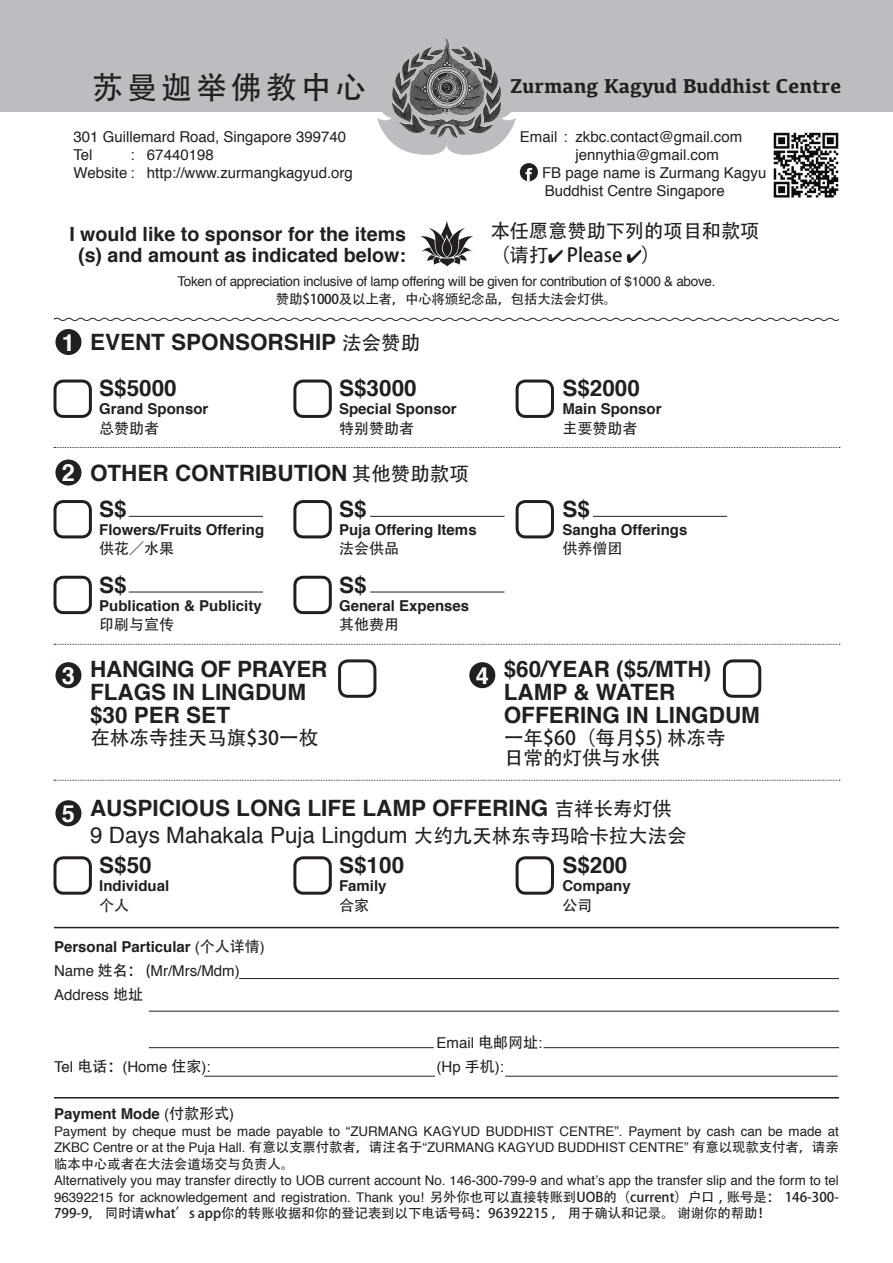
<style>
.page{position:relative;width:893px;height:1263px;background:#fff}
.page>*{position:absolute;margin:0;border:0;box-sizing:border-box;transform-origin:0 0}
.t1{font:31.05px "Adobe Heiti Std";letter-spacing:.12em;color:#231f20}
.t2{font:700 23.7px "Helvetica";color:#fff}
.t3{font:700 22.5px/22.5px "Helvetica";color:#231f20}
.t4{font:700 20.85px "Kefa";color:#231f20}
.t5{font:700 19.65px/21.3px "Helvetica";color:#231f20;text-align:center}
.t6{font:19.5px/19.5px "Adobe Heiti Std";color:#231f20}
.t7{font:19.2px/24px "Adobe Heiti Std";color:#231f20}
.t8{font:15px/18px "Helvetica";color:#231f20}
.t9{font:700 15px "Helvetica";color:#231f20}
.t10{font:15px "Adobe Heiti Std";color:#231f20}
.t11{font:13.5px/18px "Helvetica";letter-spacing:-.02em;color:#231f20;text-align:center}
.t12{font:13.35px/16.5px "Helvetica";color:#231f20;text-align:justify}
.s1{font-family:"Adobe Heiti Std"}
.s2{font-family:"Adobe Heiti Std";font-weight:400;font-size:19.5px}
.s3{font-weight:400}
.s4{font-family:"Adobe Heiti Std";font-weight:400}
</style>
<div class="page">
<div style="left:55px;top:800px;width:26px;height:26px;background:#231f20;border-radius:50%"></div>
<div style="left:469px;top:662px;width:26px;height:26px;background:#231f20;border-radius:50%"></div>
<div style="left:55px;top:459px;width:26px;height:26px;background:#231f20;border-radius:50%"></div>
<div style="left:0;top:0;width:893px;height:112px;background:#bcbdc0"></div>
<img style="left:409px;top:38px;width:77px;height:63px">
<svg style="left:420px;top:220px;width:53px;height:46px"></svg>
<svg style="left:548px;top:250px;width:15px;height:13px"></svg>
<svg style="left:627px;top:250px;width:14px;height:13px"></svg>
<div style="left:54px;top:379px;width:38px;height:39px;border:3px solid #231f20;border-radius:9px"></div>
<div style="left:293px;top:379px;width:39px;height:39px;border:3px solid #231f20;border-radius:9px"></div>
<div style="left:516px;top:379px;width:38px;height:39px;border:3px solid #231f20;border-radius:9px"></div>
<svg style="left:54px;top:447px;width:786px;height:1px"></svg>
<div style="left:55px;top:329px;width:26px;height:26px;background:#231f20;border-radius:50%"></div>
<div style="left:54px;top:500px;width:38px;height:38px;border:3px solid #231f20;border-radius:9px"></div>
<hr style="left:129px;top:516px;width:134px;height:1px;background:#231f20">
<div style="left:293px;top:500px;width:39px;height:38px;border:3px solid #231f20;border-radius:9px"></div>
<hr style="left:370px;top:516px;width:135px;height:1px;background:#231f20">
<div style="left:516px;top:500px;width:38px;height:38px;border:3px solid #231f20;border-radius:9px"></div>
<hr style="left:593px;top:516px;width:134px;height:1px;background:#231f20">
<div style="left:54px;top:576px;width:38px;height:38px;border:3px solid #231f20;border-radius:9px"></div>
<hr style="left:129px;top:592px;width:134px;height:1px;background:#231f20">
<div style="left:293px;top:576px;width:39px;height:38px;border:3px solid #231f20;border-radius:9px"></div>
<hr style="left:370px;top:592px;width:135px;height:1px;background:#231f20">
<svg style="left:54px;top:644px;width:786px;height:1px"></svg>
<div style="left:55px;top:662px;width:26px;height:26px;background:#231f20;border-radius:50%"></div>
<div style="left:338px;top:659px;width:38px;height:39px;border:3px solid #231f20;border-radius:9px"></div>
<svg style="left:53px;top:317px;width:787px;height:4px"></svg>
<div style="left:723px;top:659px;width:38px;height:39px;border:3px solid #231f20;border-radius:9px"></div>
<svg style="left:54px;top:780px;width:786px;height:1px"></svg>
<div style="left:54px;top:856px;width:38px;height:39px;border:3px solid #231f20;border-radius:9px"></div>
<div style="left:293px;top:856px;width:39px;height:39px;border:3px solid #231f20;border-radius:9px"></div>
<div style="left:516px;top:856px;width:38px;height:39px;border:3px solid #231f20;border-radius:9px"></div>
<hr style="left:239px;top:978px;width:600px;height:1px;background:#231f20">
<hr style="left:54px;top:927px;width:785px;height:1px;background:#231f20">
<hr style="left:149px;top:1011px;width:690px;height:1px;background:#231f20">
<hr style="left:149px;top:1047px;width:285px;height:1px;background:#231f20">
<hr style="left:544px;top:1047px;width:295px;height:1px;background:#231f20">
<hr style="left:204px;top:1076px;width:231px;height:1px;background:#231f20">
<hr style="left:505px;top:1076px;width:333px;height:1px;background:#231f20">
<hr style="left:54px;top:1097px;width:785px;height:1px;background:#231f20">
<img style="left:774px;top:133px;width:64px;height:65px">
<svg style="left:377px;top:101px;width:161px;height:80px"></svg>
<p class="t1" style="left:92px;top:69px;width:276px">苏曼迦举佛教中心</p>
<p class="t4" style="left:510px;top:72px;width:332px">Zurmang Kagyud Buddhist Centre</p>
<p class="t8" style="left:73px;top:128px;width:274px">301 Guillemard Road, Singapore 399740</p>
<p class="t8" style="left:73px;top:146px;width:21px">Tel</p>
<p class="t8" style="left:130px;top:146px;width:85px">: 67440198</p>
<p class="t8" style="left:73px;top:164px;width:281px">Website : http://www.zurmangkagyud.org</p>
<p class="t8" style="left:520px;top:128px;width:224px">Email : zkbc.contact@gmail.com</p>
<p class="t8" style="left:575px;top:146px;width:145px">jennythia@gmail.com</p>
<p class="t8" style="left:542px;top:164px;width:226px">FB page name is Zurmang Kagyu<br>Buddhist Centre Singapore</p>
<p class="t5" style="left:69px;top:224px;width:338px">I would like to sponsor for the items (s) and amount as indicated below:</p>
<p class="t7" style="left:491px;top:219px;width:270px">本任愿意赞助下列的项目和款项（请打 Please ）</p>
<p class="t2" style="left:62px;top:323px;width:15px">1</p>
<p class="t11" style="left:177px;top:273px;width:540px">Token of appreciation inclusive of lamp offering will be given for contribution of $1000 &amp; above.<span class="s1">赞助$1000及以上者，中心将颁纪念品，包括大法会灯供。</span></p>
<p class="t3" style="left:90px;top:331px;width:332px">EVENT SPONSORSHIP <span class="s2">法会赞助</span></p>
<p class="t3" style="left:99px;top:377px;width:79px">S$5000</p>
<p class="t9" style="left:99px;top:397px;width:111px">Grand Sponsor</p>
<p class="t10" style="left:99px;top:419px;width:61px">总赞助者</p>
<p class="t3" style="left:339px;top:377px;width:79px">S$3000</p>
<p class="t9" style="left:339px;top:397px;width:119px">Special Sponsor</p>
<p class="t10" style="left:339px;top:419px;width:76px">特别赞助者</p>
<p class="t3" style="left:562px;top:377px;width:79px">S$2000</p>
<p class="t9" style="left:562px;top:397px;width:101px">Main Sponsor</p>
<p class="t10" style="left:562px;top:419px;width:76px">主要赞助者</p>
<p class="t2" style="left:62px;top:454px;width:15px">2</p>
<p class="t3" style="left:90px;top:462px;width:380px">OTHER CONTRIBUTION <span class="s2">其他赞助款项</span></p>
<p class="t3" style="left:99px;top:498px;width:29px">S$</p>
<p class="t9" style="left:99px;top:517px;width:167px">Flowers/Fruits Offering</p>
<p class="t10" style="left:99px;top:540px;width:76px">供花／水果</p>
<p class="t3" style="left:99px;top:574px;width:29px">S$</p>
<p class="t9" style="left:99px;top:593px;width:164px">Publication &amp; Publicity</p>
<p class="t10" style="left:99px;top:616px;width:76px">印刷与宣传</p>
<p class="t3" style="left:339px;top:498px;width:29px">S$</p>
<p class="t9" style="left:339px;top:517px;width:139px">Puja Offering Items</p>
<p class="t10" style="left:339px;top:540px;width:61px">法会供品</p>
<p class="t3" style="left:339px;top:574px;width:29px">S$</p>
<p class="t9" style="left:339px;top:593px;width:132px">General Expenses</p>
<p class="t10" style="left:339px;top:616px;width:61px">其他费用</p>
<p class="t3" style="left:562px;top:498px;width:29px">S$</p>
<p class="t9" style="left:562px;top:517px;width:127px">Sangha Offerings</p>
<p class="t10" style="left:562px;top:540px;width:61px">供养僧团</p>
<p class="t2" style="left:62px;top:656px;width:15px">3</p>
<p class="t2" style="left:62px;top:794px;width:15px">5</p>
<p class="t3" style="left:504px;top:659px;width:258px">$60/YEAR ($5/MTH)<br>LAMP &amp; WATER<br>OFFERING IN LINGDUM</p>
<p class="t3" style="left:90px;top:659px;width:239px">HANGING OF PRAYER<br>FLAGS IN LINGDUM $30 PER SET</p>
<p class="t2" style="left:476px;top:656px;width:15px">4</p>
<p class="t6" style="left:90px;top:729px;width:229px">在林冻寺挂天马旗$30一枚</p>
<p class="t6" style="left:504px;top:729px;width:223px">一年$60（每月$5) 林冻寺日常的灯供与水供</p>
<p class="t3" style="left:90px;top:794px;width:598px;line-height:27px">AUSPICIOUS LONG LIFE LAMP OFFERING <span class="s2">吉祥长寿灯供<br></span><span class="s3">9 Days Mahakala Puja Lingdum</span> <span class="s2">大约九天林东寺玛哈卡拉大法会</span></p>
<p class="t3" style="left:99px;top:854px;width:54px">S$50</p>
<p class="t9" style="left:99px;top:874px;width:72px">Individual</p>
<p class="t10" style="left:99px;top:896px;width:31px">个人</p>
<p class="t3" style="left:339px;top:854px;width:67px">S$100</p>
<p class="t9" style="left:339px;top:874px;width:49px">Family</p>
<p class="t10" style="left:339px;top:896px;width:31px">合家</p>
<p class="t3" style="left:562px;top:854px;width:67px">S$200</p>
<p class="t9" style="left:562px;top:874px;width:70px">Company</p>
<p class="t10" style="left:562px;top:896px;width:31px">公司</p>
<p class="t9" style="left:54px;top:934px;width:212px">Personal Particular <span class="s3">(</span><span class="s4">个人详情</span><span class="s3">)</span></p>
<p class="t8" style="left:54px;top:962px;width:187px">Name <span class="s1">姓名： (</span>Mr/Mrs/Mdm)</p>
<p class="t8" style="left:54px;top:986px;width:91px">Address <span class="s1">地址</span></p>
<p class="t8" style="left:436px;top:1034px;width:107px">Email <span class="s1">电邮网址</span>:</p>
<p class="t8" style="left:54px;top:1058px;width:158px">Tel <span class="s1">电话：</span>(Home <span class="s1">住家</span>):</p>
<p class="t8" style="left:437px;top:1058px;width:69px">(Hp <span class="s1">手机</span>):</p>
<p class="t9" style="left:54px;top:1102px;width:182px">Payment Mode <span class="s3">(</span><span class="s4">付款形式</span><span class="s3">)</span></p>
<p class="t12" style="left:54px;top:1123px;width:786px">Payment by cheque must be made payable to “ZURMANG KAGYUD BUDDHIST CENTRE”. Payment by cash can be made at ZKBC Centre or at the Puja Hall. <span class="s1">有意以支票付款者，请注名于</span>“ZURMANG KAGYUD BUDDHIST CENTRE” <span class="s1">有意以现款支付者，请亲临本中心或者在大法会道场交与负责人。</span></p>
<p class="t12" style="left:54px;top:1172px;width:786px">Alternatively you may transfer directly to UOB current account No. 146-300-799-9 and what’s app the transfer slip and the form to tel 96392215 for acknowledgement and registration. Thank you! <span class="s1">另外你也可以直接转账到UOB的（current）户口 , 账号是： 146-300- 799-9， 同时请what’s app你的转账收据和你的登记表到以下电话号码：96392215 ， 用于确认和记录。 谢谢你的帮助！</span></p>
</div>
